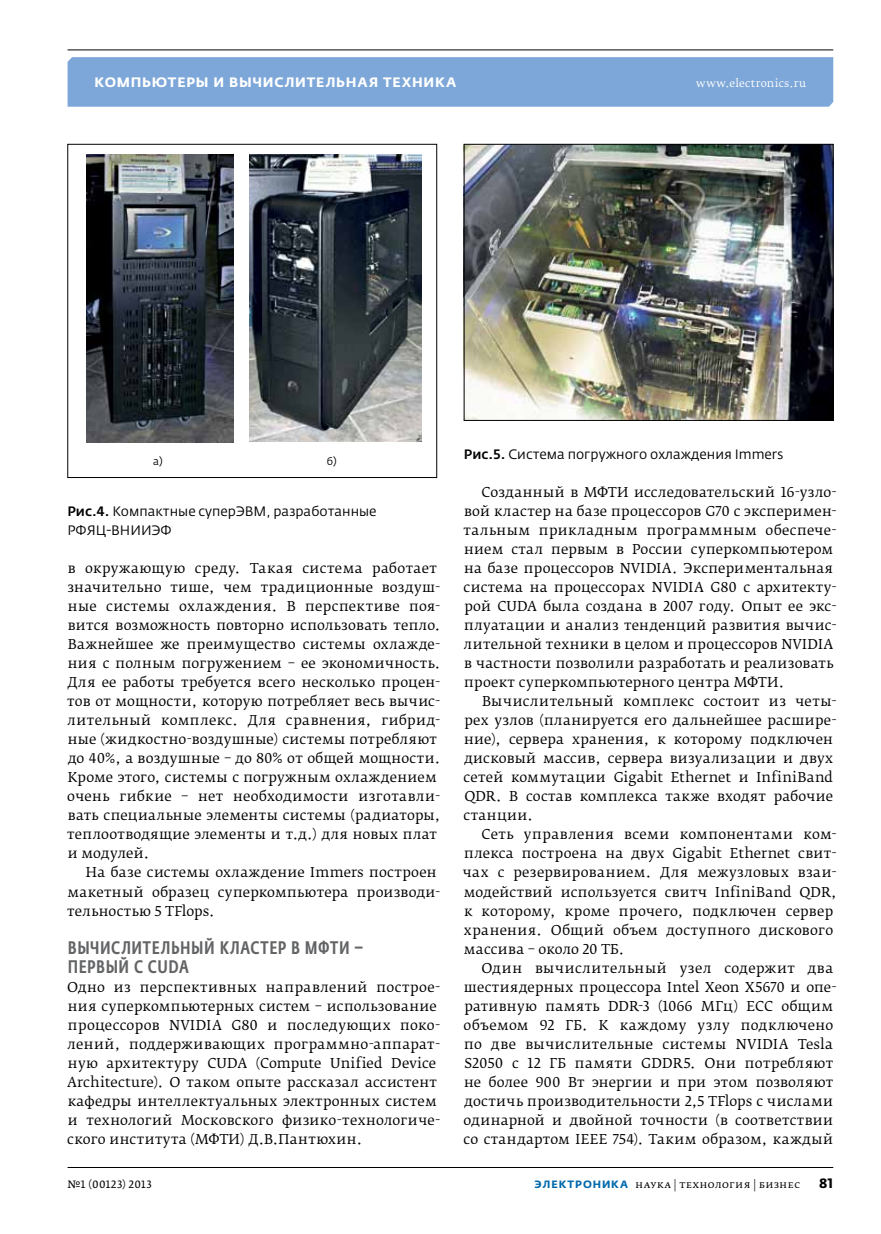
<style>
.page{position:relative;width:881px;height:1234px;background:#fff}
.page>*{position:absolute;margin:0;border:0;box-sizing:border-box;transform-origin:0 0}
.t1{font:500 18px "Fedra Sans Cond Pro";letter-spacing:.03em;color:#636466}
.t2{font:13.5px/19px "Fedra Serif B Pro";letter-spacing:.02em;color:#000}
.t3{font:13.5px/19px "Fedra Sans Pro";color:#000}
.t4{font:700 13.5px "Fedra Sans Alt Pro";letter-spacing:.055em;color:#fff}
.t5{font:700 13.5px "Fedra Sans Pro";color:#000}
.t6{font:10.5px "Fedra Serif B Pro";letter-spacing:.035em;color:#000}
.t7{font:10.5px "Fedra Serif B Pro";letter-spacing:.03em;color:#fff}
.t8{font:10.5px "Fedra Serif A Pro";letter-spacing:.03em;color:#000}
.t9{font:10.5px "Fedra Sans Pro";color:#000}
.s1{font-weight:500}
.s2{font-family:"Fedra Sans Alt Pro";font-weight:700;color:#0068ac}
</style>
<div class="page">
<div style="left:67px;top:57px;width:765px;height:50px;background:#7da7d8"></div>
<hr style="left:67px;top:49px;width:765px;height:1px;background:#000">
<hr style="left:68px;top:1166px;width:764px;height:1px;background:#000">
<img style="left:466px;top:146px;width:364px;height:272px">
<div style="left:464px;top:144px;width:368px;height:276px;border:1px solid #000"></div>
<img style="left:86px;top:154px;width:147px;height:288px">
<img style="left:250px;top:154px;width:171px;height:288px">
<p class="t4" style="left:95px;top:74px;width:363px">Компьютеры и вычислительная техника</p>
<p class="t7" style="left:696px;top:77px;width:111px">www.electronics.ru</p>
<p class="t9" style="left:153px;top:454px;width:11px">a)</p>
<p class="t9" style="left:327px;top:454px;width:11px">б)</p>
<p class="t3" style="left:67px;top:501px;width:310px"><span class="s1">Рис.4.</span> Компактные суперЭВМ, разработанные<br>РФЯЦ-ВНИИЭФ</p>
<p class="t2" style="left:67px;top:558px;width:374px">в окружающую среду. Такая система работает значительно тише, чем традиционные воздуш&shy;ные системы охлаждения. В перспективе поя&shy;вится возможность повторно использовать тепло.<br>Важнейшее же преимущество системы охлажде&shy;ния с полным погружением – ее экономичность.<br>Для ее работы требуется всего несколько процен&shy;тов от мощности, которую потребляет весь вычис&shy;лительный комплекс. Для сравнения, гибрид&shy;ные (жидкостно-воздушные) системы потребляют до 40%, а воздушные – до 80% от общей мощности.<br>Кроме этого, системы с погружным охлаждением очень гибкие – нет необходимости изготавли&shy;вать специальные элементы системы (радиаторы, теплоотводящие элементы и т.д.) для новых плат и модулей.</p>
<p class="t2" style="left:67px;top:863px;width:374px;text-indent:19px">На базе системы охлаждение Immers построен макетный образец суперкомпьютера производи&shy;тельностью 5 TFlops.</p>
<h1 class="t1" style="left:68px;top:936px;width:262px">Вычислительный кластер в МФТИ</h1>
<h1 class="t1" style="left:354px;top:936px;width:10px">–</h1>
<h1 class="t1" style="left:68px;top:955px;width:122px">первый с CUDA</h1>
<p class="t2" style="left:67px;top:977px;width:374px">Одно из перспективных направлений построе&shy;ния суперкомпьютерных систем – использование процессоров NVIDIA G80 и последующих поко&shy;лений, поддерживающих программно-аппарат&shy;ную архитектуру CUDA (Compute Unified Device Architecture). О таком опыте рассказал ассистент кафедры интеллектуальных электронных систем и технологий Московского физико-технологиче&shy;ского института (МФТИ) Д.В.Пантюхин.</p>
<p class="t3" style="left:463px;top:444px;width:321px"><span class="s1">Рис.5.</span> Система погружного охлаждения Immers</p>
<p class="t2" style="left:463px;top:482px;width:374px;text-indent:18px">Созданный в МФТИ исследовательский 16-узло&shy;вой кластер на базе процессоров G70 с эксперимен&shy;тальным прикладным программным обеспече&shy;нием стал первым в России суперкомпьютером на базе процессоров NVIDIA. Экспериментальная система на процессорах NVIDIA G80 с архитекту&shy;рой CUDA была создана в 2007 году. Опыт ее экс&shy;плуатации и анализ тенденций развития вычис&shy;лительной техники в целом и процессоров NVIDIA в частности позволили разработать и реализовать проект суперкомпьютерного центра МФТИ.</p>
<p class="t2" style="left:463px;top:691px;width:374px;text-indent:18px">Вычислительный комплекс состоит из четы&shy;рех узлов (планируется его дальнейшее расшире&shy;ние), сервера хранения, к которому подключен дисковый массив, сервера визуализации и двух сетей коммутации Gigabit Ethernet и InfiniBand QDR. В состав комплекса также входят рабочие станции.</p>
<p class="t2" style="left:462px;top:825px;width:375px;text-indent:19px">Сеть управления всеми компонентами ком&shy;плекса построена на двух Gigabit Ethernet свит&shy;чах с резервированием. Для межузловых взаи&shy;модействий используется свитч InfiniBand QDR, к которому, кроме прочего, подключен сервер хранения. Общий объем доступного дискового массива – около 20 TБ.</p>
<p class="t2" style="left:463px;top:958px;width:374px;text-indent:18px">Один вычислительный узел содержит два шестиядерных процессора Intel Xeon X5670 и опе&shy;ративную память DDR-3 (1066 МГц) ECC общим объемом 92 ГБ. К каждому узлу подключено по две вычислительные системы NVIDIA Tesla S2050 c 12 ГБ памяти GDDR5. Они потребляют не более 900 Вт энергии и при этом позволяют достичь производительности 2,5 TFlops с числами одинарной и двойной точности (в соответствии со стандартом IEEE 754). Таким образом, каждый</p>
<p class="t8" style="left:67px;top:1177px;width:86px">№1 (00123) 2013</p>
<p class="t6" style="left:534px;top:1177px;width:267px"><span class="s2">ЭЛЕКТРОНИКА</span> наука | технология | бизнес</p>
<p class="t5" style="left:818px;top:1174px;width:16px">81</p>
</div>
